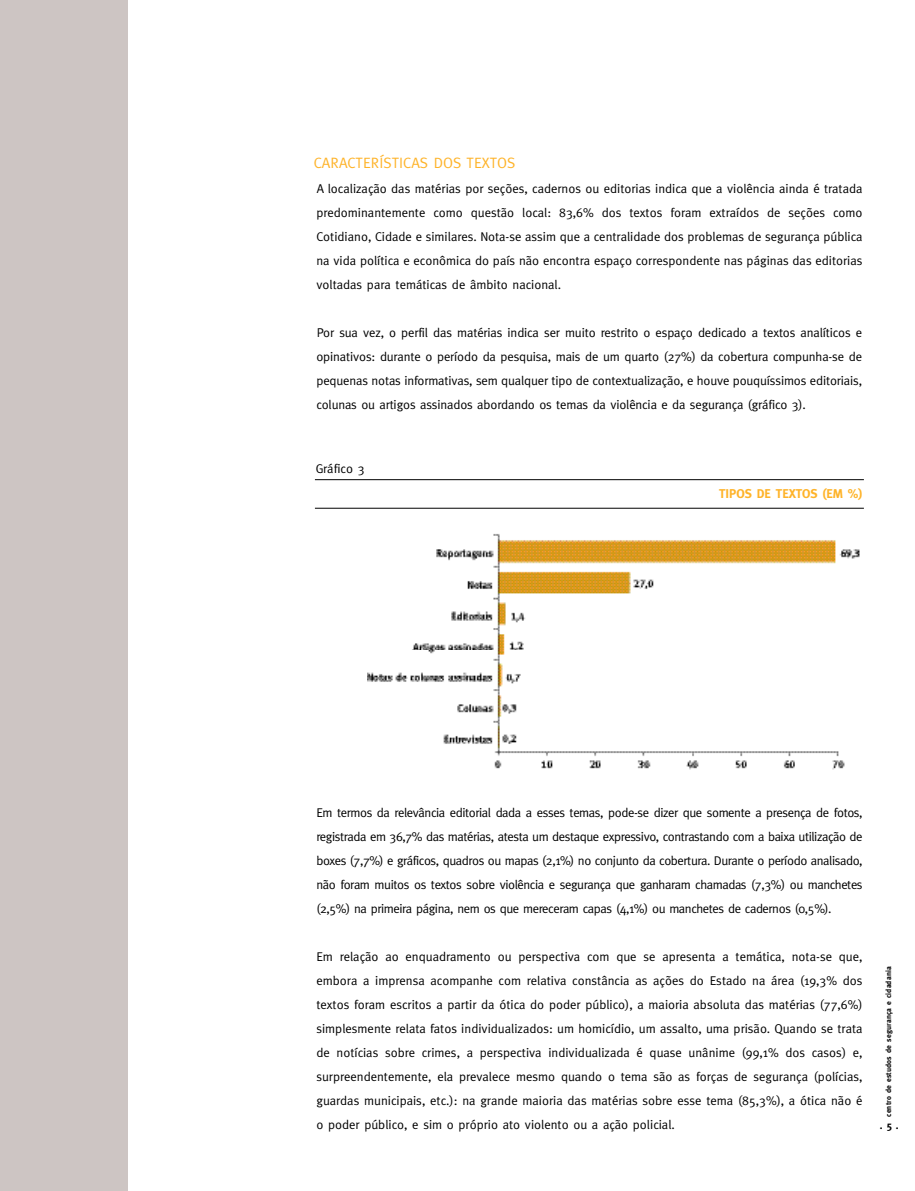
<style>
.page{position:relative;width:915px;height:1191px;background:#fff}
.page>*{position:absolute;margin:0;border:0;box-sizing:border-box;transform-origin:0 0}
.t1{font:15px "Meta";color:#feb329}
.t2{font:12.75px/24px "Meta";color:#000;text-align:justify}
.t3{font:700 12.75px "Meta";color:#feb329}
.t4{font:700 10.5px "Meta";color:#000}
.t5{font:700 7.5px "Meta";letter-spacing:.02em;color:#000}
</style>
<div class="page">
<div style="left:0;top:0;width:128px;height:1191px;background:#cdc5c3"></div>
<hr style="left:315px;top:479px;width:548px;height:1px;background:#000">
<hr style="left:315px;top:508px;width:548px;height:1px;background:#000">
<img style="left:412px;top:534px;width:448px;height:116px">
<img style="left:367px;top:650px;width:478px;height:120px">
<p class="t1" style="left:314px;top:154px;width:203px">CARACTERÍSTICAS DOS TEXTOS</p>
<p class="t2" style="left:316px;top:177px;width:547px">A localização das matérias por seções, cadernos ou editorias indica que a violência ainda é tratada predominantemente como questão local: 83,6% dos textos foram extraídos de seções como Cotidiano, Cidade e similares. Nota-se assim que a centralidade dos problemas de segurança pública na vida política e econômica do país não encontra espaço correspondente nas páginas das editorias voltadas para temáticas de âmbito nacional.</p>
<p class="t2" style="left:316px;top:321px;width:547px">Por sua vez, o perfil das matérias indica ser muito restrito o espaço dedicado a textos analíticos e opinativos: durante o período da pesquisa, mais de um quarto (27%) da cobertura compunha-se de pequenas notas informativas, sem qualquer tipo de contextualização, e houve pouquíssimos editoriais, colunas ou artigos assinados abordando os temas da violência e da segurança (gráfico 3).</p>
<p class="t2" style="left:316px;top:456px;width:50px">Gráfico 3</p>
<p class="t3" style="left:718px;top:486px;width:145px">TIPOS DE TEXTOS (EM %)</p>
<p class="t2" style="left:316px;top:800px;width:547px">Em termos da relevância editorial dada a esses temas, pode-se dizer que somente a presença de fotos, registrada em 36,7% das matérias, atesta um destaque expressivo, contrastando com a baixa utilização de boxes (7,7%) e gráficos, quadros ou mapas (2,1%) no conjunto da cobertura. Durante o período analisado, não foram muitos os textos sobre violência e segurança que ganharam chamadas (7,3%) ou manchetes (2,5%) na primeira página, nem os que mereceram capas (4,1%) ou manchetes de cadernos (0,5%).</p>
<p class="t2" style="left:316px;top:944px;width:547px">Em relação ao enquadramento ou perspectiva com que se apresenta a temática, nota-se que, embora a imprensa acompanhe com relativa constância as ações do Estado na área (19,3% dos textos foram escritos a partir da ótica do poder público), a maioria absoluta das matérias (77,6%) simplesmente relata fatos individualizados: um homicídio, um assalto, uma prisão. Quando se trata de notícias sobre crimes, a perspectiva individualizada é quase unânime (99,1% dos casos) e, surpreendentemente, ela prevalece mesmo quando o tema são as forças de segurança (polícias, guardas municipais, etc.): na grande maioria das matérias sobre esse tema (85,3%), a ótica não é o poder público, e sim o próprio ato violento ou a ação policial.</p>
<p class="t5" style="left:883px;top:1116px;width:152px;rotate:-90deg">centro de estudos de segurança e cidadania</p>
<p class="t4" style="left:879px;top:1119px;width:20px">. 5 .</p>
</div>
